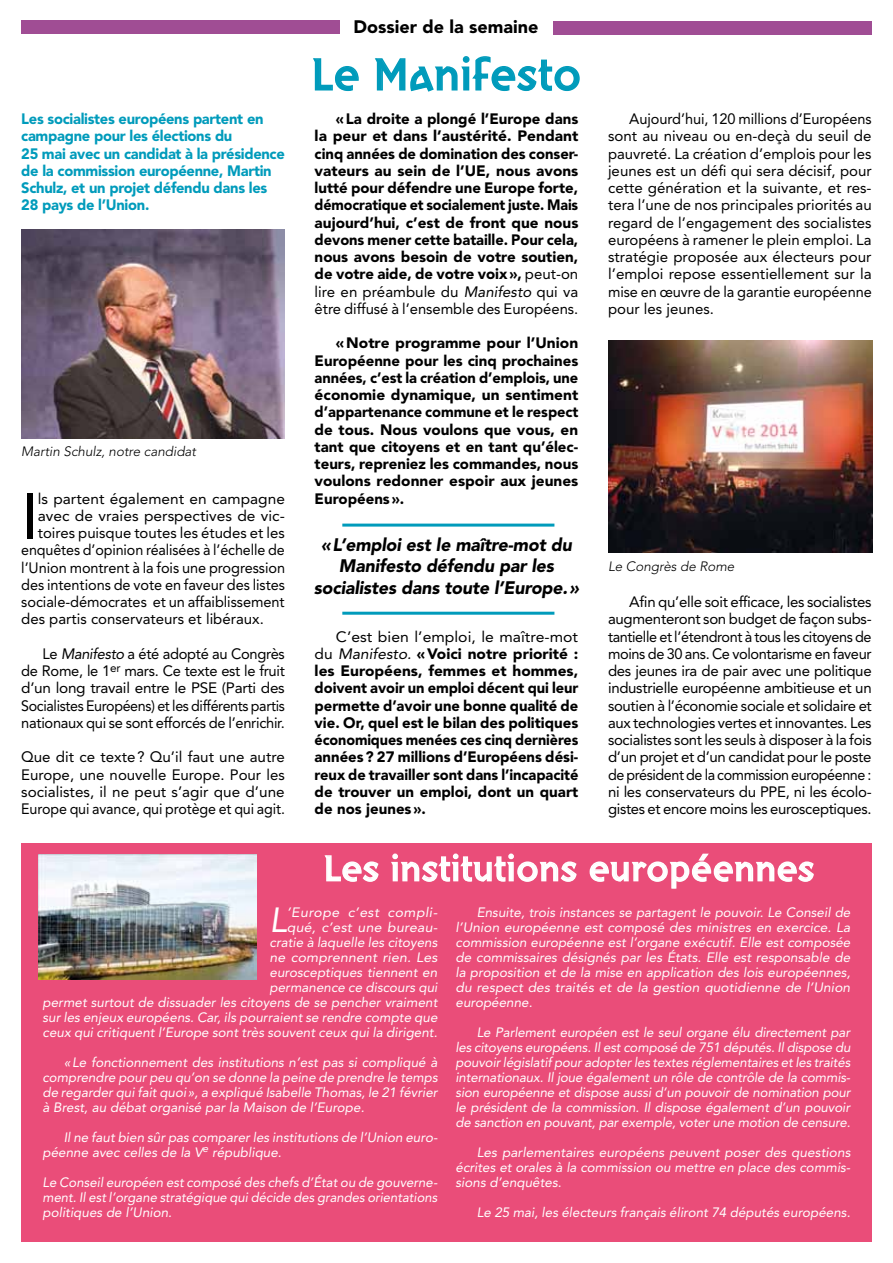
<style>
.page{position:relative;width:893px;height:1263px;background:#fff}
.page>*{position:absolute;margin:0;border:0;box-sizing:border-box;transform-origin:0 0}
.t1{font:63.75px "Avenir LT Std";color:#000}
.t2{font:45px "Brito Original";color:#009bbb}
.t3{font:36px "Brito Original";color:#fff}
.t4{font:italic 34.65px "Avenir LT Std";color:#fff}
.t5{font:italic 900 18px/21.6px "Avenir LT Std";letter-spacing:-.01em;color:#000;text-align:center}
.t6{font:900 18px "Avenir LT Std";color:#000}
.t7{font:15px/17.2px "Avenir LT Std";letter-spacing:-.005em;color:#000;text-align:justify}
.t8{font:900 15px/17.2px "Avenir LT Std";color:#000;text-align:justify}
.t9{font:900 15px/17.2px "Avenir LT Std";letter-spacing:-.02em;color:#009bbb}
.t10{font:15px "Avenir LT Std";letter-spacing:-.005em;color:#000;scale:.96 1}
.t11{font:15px "Avenir LT Std";letter-spacing:-.005em;color:#000;scale:1.04 1}
.t12{font:italic 13.5px/15px "Avenir LT Std";color:#fff;text-align:justify}
.t13{font:italic 13.5px/15px "Avenir LT Std";color:#fff;text-align:right;scale:1.05 1}
.t14{font:italic 300 13.5px "Avenir LT Std";color:#000}
.s1{font-style:italic}
.s2{font-weight:400}
.s3{font-weight:400;font-style:italic}
</style>
<div class="page">
<div style="left:21px;top:843px;width:851px;height:399px;background:#ea4d79"></div>
<div style="left:21px;top:20px;width:319px;height:13px;background:#a04d94"></div>
<div style="left:553px;top:21px;width:319px;height:13px;background:#a04d94"></div>
<hr style="left:342px;top:524px;width:212px;height:3px;background:#009bbb">
<hr style="left:342px;top:612px;width:212px;height:3px;background:#009bbb">
<svg style="left:313px;top:58px;width:46px;height:33px"></svg>
<svg style="left:374px;top:56px;width:206px;height:36px"></svg>
<svg style="left:324px;top:855px;width:55px;height:27px"></svg>
<svg style="left:391px;top:853px;width:186px;height:29px"></svg>
<svg style="left:589px;top:853px;width:225px;height:36px"></svg>
<img style="left:21px;top:229px;width:264px;height:209px">
<img style="left:608px;top:340px;width:264px;height:213px">
<img style="left:38px;top:855px;width:219px;height:124px">
<p class="t6" style="left:353px;top:16px;width:186px">Dossier de la semaine</p>
<p class="t9" style="left:21px;top:110px;width:265px">Les socialistes européens partent en campagne pour les élections du<br>25 mai avec un candidat à la présidence de la commission européenne, Martin Schulz, et un projet défendu dans les 28 pays de l’Union.</p>
<p class="t14" style="left:21px;top:443px;width:176px">Martin Schulz, notre candidat</p>
<h1 class="t1" style="left:21px;top:479px;width:18px">I</h1>
<p class="t7" style="left:38px;top:490px;width:249px">ls partent également en campagne</p>
<p class="t11" style="left:38px;top:507px;width:239px">avec de vraies perspectives de vic-</p>
<p class="t7" style="left:38px;top:524px;width:248px">toires puisque toutes les études et les</p>
<p class="t10" style="left:21px;top:541px;width:276px">enquêtes d’opinion réalisées à l’échelle de</p>
<p class="t7" style="left:21px;top:559px;width:265px">l’Union montrent à la fois une progression</p>
<p class="t7" style="left:21px;top:576px;width:265px">des intentions de vote en faveur des listes</p>
<p class="t7" style="left:21px;top:593px;width:265px">sociale-démocrates et un affaiblissement</p>
<p class="t7" style="left:21px;top:611px;width:244px">des partis conservateurs et libéraux.</p>
<p class="t7" style="left:21px;top:645px;width:265px;text-indent:21px">Le <span class="s1">Manifesto</span> a été adopté au Congrès de Rome, le 1<sup>er</sup> mars. Ce texte est le fruit d’un long travail entre le PSE (Parti des Socialistes Européens) et les différents partis nationaux qui se sont efforcés de l’enrichir.</p>
<p class="t7" style="left:21px;top:749px;width:265px">Que dit ce texte? Qu’il faut une autre Europe, une nouvelle Europe. Pour les socialistes, il ne peut s’agir que d’une Europe qui avance, qui protège et qui agit.</p>
<h2 class="t2" style="left:312px;top:47px;width:271px">Le Manifesto</h2>
<p class="t8" style="left:315px;top:110px;width:265px;text-indent:21px">«La droite a plongé l’Europe dans la peur et dans l’austérité. Pendant cinq années de domination des conser&shy;vateurs au sein de l’UE, nous avons lutté pour défendre une Europe forte, démocratique et socialement juste. Mais aujourd’hui, c’est de front que nous devons mener cette bataille. Pour cela, nous avons besoin de votre soutien, de votre aide, de votre voix», <span class="s2">peut-on lire en préambule du</span> <span class="s3">Manifesto</span> <span class="s2">qui va être diffusé à l’ensemble des Européens.</span></p>
<p class="t8" style="left:315px;top:334px;width:265px;text-indent:21px">«Notre programme pour l’Union Européenne pour les cinq prochaines années, c’est la création d’emplois, une économie dynamique, un sentiment d’appartenance commune et le respect de tous. Nous voulons que vous, en tant que citoyens et en tant qu’élec&shy;teurs, repreniez les commandes, nous voulons redonner espoir aux jeunes Européens».</p>
<p class="t5" style="left:314px;top:534px;width:267px">«L’emploi est le maître-mot du<br>Manifesto défendu par les socialistes dans toute l’Europe.»</p>
<p class="t8" style="left:315px;top:628px;width:265px;text-indent:21px"><span class="s2">C’est bien l’emploi, le maître-mot du</span> <span class="s3">Manifesto.</span> «Voici notre priorité : les Européens, femmes et hommes, doivent avoir un emploi décent qui leur permette d’avoir une bonne qualité de vie. Or, quel est le bilan des politiques économiques menées ces cinq dernières années? 27 millions d’Européens dési&shy;reux de travailler sont dans l’incapacité de trouver un emploi, dont un quart de nos jeunes».</p>
<p class="t7" style="left:608px;top:110px;width:265px;text-indent:21px">Aujourd’hui, 120 millions d’Européens sont au niveau ou en-deçà du seuil de pauvreté. La création d’emplois pour les jeunes est un défi qui sera décisif, pour cette génération et la suivante, et res&shy;tera l’une de nos principales priorités au regard de l’engagement des socialistes européens à ramener le plein emploi. La stratégie proposée aux électeurs pour l’emploi repose essentiellement sur la mise en œuvre de la garantie européenne pour les jeunes.</p>
<p class="t14" style="left:608px;top:558px;width:128px">Le Congrès de Rome</p>
<p class="t7" style="left:608px;top:593px;width:265px;text-indent:21px">Afin qu’elle soit efficace, les socialistes augmenteront son budget de façon subs&shy;tantielle et l’étendront à tous les citoyens de moins de 30 ans. Ce volontarisme en faveur des jeunes ira de pair avec une politique industrielle européenne ambitieuse et un soutien à l’économie sociale et solidaire et aux technologies vertes et innovantes. Les socialistes sont les seuls à disposer à la fois d’un projet et d’un candidat pour le poste de président de la commission européenne : ni les conservateurs du PPE, ni les écolo&shy;gistes et encore moins les eurosceptiques.</p>
<h3 class="t3" style="left:324px;top:847px;width:493px">Les institutions européennes</h3>
<p class="t13" style="left:43px;top:905px;width:378px">’Europe c’est compli-<br>qué, c’est une bureau-<br>cratie à laquelle les citoyens<br>ne comprennent rien. Les<br>eurosceptiques tiennent en<br>permanence ce discours qui<br>permet surtout de dissuader les citoyens de se pencher vraiment sur les enjeux européens. Car, ils pourraient se rendre compte que ceux qui critiquent l’Europe sont très souvent ceux qui la dirigent.</p>
<p class="t12" style="left:43px;top:1055px;width:397px;text-indent:21px">«Le fonctionnement des institutions n’est pas si compliqué à comprendre pour peu qu’on se donne la peine de prendre le temps de regarder qui fait quoi», a expliqué Isabelle Thomas, le 21 février à Brest, au débat organisé par la Maison de l’Europe.</p>
<p class="t12" style="left:43px;top:1130px;width:396px;text-indent:21px">Il ne faut bien sûr pas comparer les institutions de l’Union euro&shy;péenne avec celles de la V<sup>e</sup> république.</p>
<p class="t12" style="left:43px;top:1175px;width:396px">Le Conseil européen est composé des chefs d’État ou de gouverne&shy;ment. Il est l’organe stratégique qui décide des grandes orientations politiques de l’Union.</p>
<h3 class="t4" style="left:270px;top:900px;width:19px">L</h3>
<p class="t12" style="left:455px;top:905px;width:396px;text-indent:21px">Ensuite, trois instances se partagent le pouvoir. Le Conseil de l’Union européenne est composé des ministres en exercice. La commission européenne est l’organe exécutif. Elle est composée de commissaires désignés par les États. Elle est responsable de la proposition et de la mise en application des lois européennes, du respect des traités et de la gestion quotidienne de l’Union européenne.</p>
<p class="t12" style="left:455px;top:1025px;width:396px;text-indent:21px">Le Parlement européen est le seul organe élu directement par les citoyens européens. Il est composé de 751 députés. Il dispose du pouvoir législatif pour adopter les textes réglementaires et les traités internationaux. Il joue également un rôle de contrôle de la commis&shy;sion européenne et dispose aussi d’un pouvoir de nomination pour le président de la commission. Il dispose également d’un pouvoir de sanction en pouvant, par exemple, voter une motion de censure.</p>
<p class="t12" style="left:455px;top:1145px;width:397px;text-indent:21px">Les parlementaires européens peuvent poser des questions écrites et orales à la commission ou mettre en place des commis&shy;sions d’enquêtes.</p>
<p class="t12" style="left:477px;top:1205px;width:375px">Le 25 mai, les électeurs français éliront 74 députés européens.</p>
</div>
